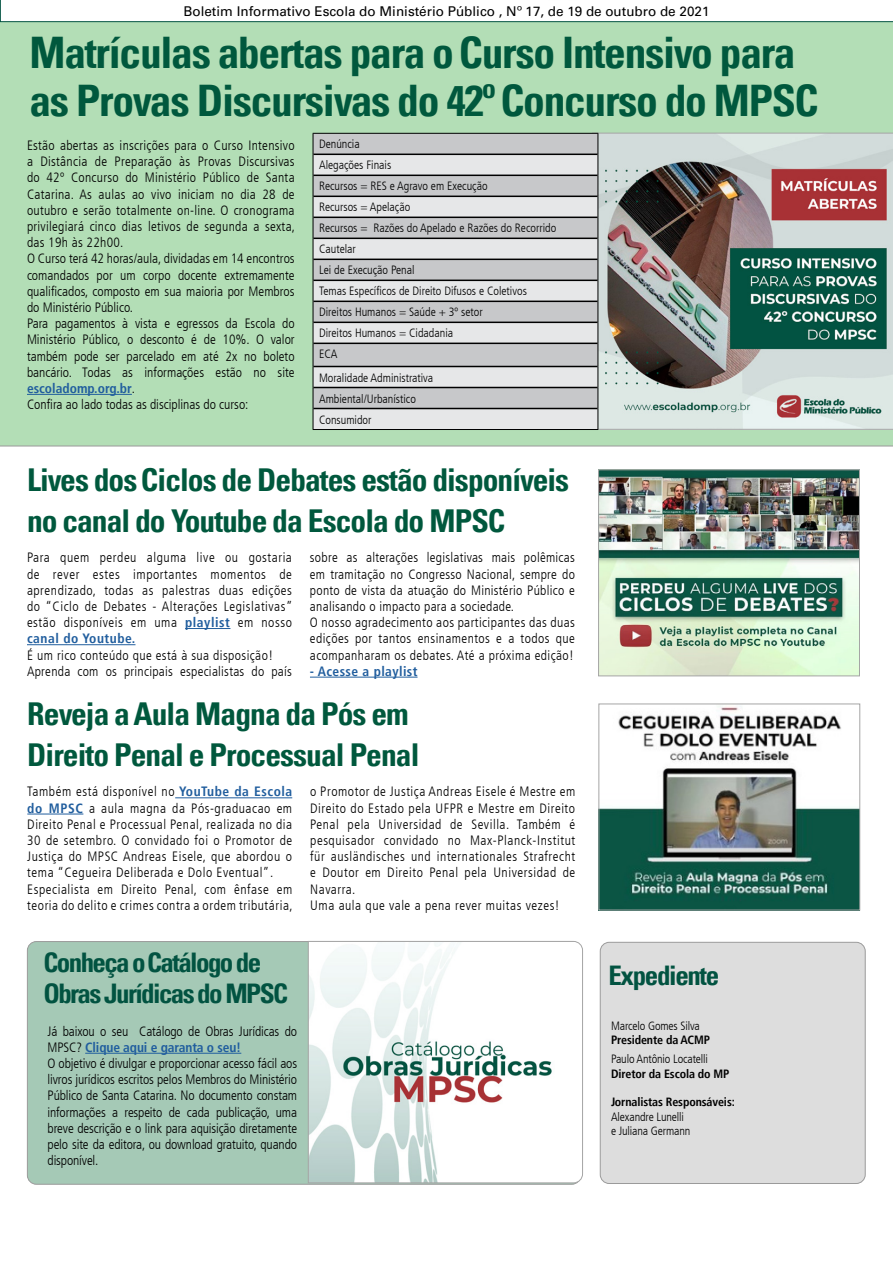
<style>
.page{position:relative;width:893px;height:1263px;background:#fff}
.page>*{position:absolute;margin:0;border:0;box-sizing:border-box;transform-origin:0 0}
.t1{font:700 condensed 43.5px/48px "Univers";letter-spacing:-.03em;color:#00583d}
.t2{font:700 condensed 31.5px/40.5px "Univers";letter-spacing:-.03em;color:#00583d}
.t3{font:700 condensed 27px/31.5px "Univers";letter-spacing:-.06em;color:#025341}
.t4{font:300 condensed 13.5px/16.2px "Frutiger LT";color:#000}
.t5{font:300 condensed 13.5px/16.2px "Frutiger LT";letter-spacing:.04em;color:#000}
.t6{font:300 condensed 13.5px/16.2px "Frutiger LT";letter-spacing:.02em;color:#000}
.t7{font:300 condensed 13.5px/16.2px "Frutiger LT";letter-spacing:-.01em;color:#000}
.t8{font:13.5px "Univers";color:#000}
.t9{font:700 condensed 13.5px "Frutiger LT";letter-spacing:.03em;color:#215e9e}
.t10{font:300 condensed 12px/21px "Frutiger LT";color:#000}
.t11{font:700 condensed 12px "Frutiger LT";letter-spacing:-.01em;color:#000}
.s1{font-weight:700;color:#215e9e}
</style>
<div class="page">
<div style="left:0;top:22px;width:893px;height:424px;background:#b3deb6"></div>
<svg style="left:0;top:0;width:893px;height:22px"></svg>
<hr style="left:185px;top:628px;width:45px;height:1px;background:#215e9e">
<hr style="left:27px;top:644px;width:108px;height:1px;background:#215e9e">
<hr style="left:310px;top:677px;width:108px;height:1px;background:#215e9e">
<img style="left:600px;top:471px;width:258px;height:203px">
<div style="left:598px;top:469px;width:262px;height:207px;border:1px solid #a5a5a5"></div>
<hr style="left:27px;top:394px;width:105px;height:1px;background:#215e9e">
<img style="left:598px;top:133px;width:295px;height:296px">
<div style="left:314px;top:134px;width:284px;height:20px;background:#c7c8ca"></div>
<svg style="left:314px;top:155px;width:284px;height:274px;background:#d2d3d4"></svg>
<hr style="left:313px;top:133px;width:285px;height:1px;background:#000">
<svg style="left:313px;top:134px;width:1px;height:295px"></svg>
<svg style="left:598px;top:134px;width:1px;height:295px"></svg>
<hr style="left:313px;top:429px;width:285px;height:1px;background:#000">
<hr style="left:313px;top:154px;width:285px;height:1px;background:#000">
<hr style="left:313px;top:175px;width:285px;height:1px;background:#000">
<hr style="left:313px;top:196px;width:285px;height:1px;background:#000">
<hr style="left:313px;top:217px;width:285px;height:1px;background:#000">
<hr style="left:313px;top:238px;width:285px;height:1px;background:#000">
<hr style="left:313px;top:259px;width:285px;height:1px;background:#000">
<hr style="left:313px;top:280px;width:285px;height:1px;background:#000">
<hr style="left:313px;top:301px;width:285px;height:1px;background:#000">
<hr style="left:313px;top:322px;width:285px;height:1px;background:#000">
<hr style="left:313px;top:343px;width:285px;height:1px;background:#000">
<hr style="left:313px;top:366px;width:285px;height:1px;background:#000">
<hr style="left:313px;top:387px;width:285px;height:1px;background:#000">
<hr style="left:313px;top:408px;width:285px;height:1px;background:#000">
<hr style="left:175px;top:797px;width:117px;height:1px;background:#215e9e">
<hr style="left:27px;top:814px;width:56px;height:1px;background:#215e9e">
<img style="left:600px;top:706px;width:258px;height:202px">
<div style="left:598px;top:704px;width:262px;height:206px;border:1px solid #a5a5a5"></div>
<div style="left:600px;top:942px;width:265px;height:241px;background:#ddd;border-radius:9px"></div>
<div style="left:600px;top:942px;width:266px;height:242px;border:1px solid #000;border-radius:9px"></div>
<div style="left:27px;top:941px;width:554px;height:243px;background:#a5c9b6;border-radius:9px"></div>
<hr style="left:85px;top:1053px;width:156px;height:1px;background:#215e9e">
<svg style="left:308px;top:941px;width:275px;height:242px;background:#e9edec"></svg>
<p class="t8" style="left:183px;top:3px;width:528px">Boletim Informativo Escola do Ministério Público , Nº 17, de 19 de outubro de 2021</p>
<h1 class="t1" style="left:29px;top:28px;width:791px">Matrículas abertas para o Curso Intensivo para as Provas Discursivas do 42º Concurso do MPSC</h1>
<p class="t10" style="left:319px;top:134px;width:239px">Denúncia<br>Alegações Finais<br>Recursos = RES e Agravo em Execução<br>Recursos = Apelação<br>Recursos = Razões do Apelado e Razões do Recorrido<br>Cautelar<br>Lei de Execução Penal<br>Temas Específicos de Direito Difusos e Coletivos<br>Direitos Humanos = Saúde + 3º setor<br>Direitos Humanos = Cidadania<br>ECA</p>
<p class="t10" style="left:319px;top:367px;width:116px">Moralidade Administrativa<br>Ambiental/Urbanístico<br>Consumidor</p>
<p class="t4" style="left:27px;top:137px;width:270px">Estão abertas as inscrições para o Curso Intensivo a Distância de Preparação às Provas Discursivas do 42º Concurso do Ministério Público de Santa Catarina. As aulas ao vivo iniciam no dia 28 de outubro e serão totalmente on-line. O cronograma privilegiará cinco dias letivos de segunda a sexta, das 19h às 22h00.<br>O Curso terá 42 horas/aula, dividadas em 14 encontros comandados por um corpo docente extremamente qualificados, composto em sua maioria por Membros do Ministério Público.<br>Para pagamentos à vista e egressos da Escola do Ministério Público, o desconto é de 10%. O valor também pode ser parcelado em até 2x no boleto bancário. Todas as informações estão no site <span class="s1">escoladomp.org.br</span>.<br>Confira ao lado todas as disciplinas do curso:</p>
<h2 class="t2" style="left:27px;top:459px;width:544px">Lives dos Ciclos de Debates estão disponíveis no canal do Youtube da Escola do MPSC</h2>
<p class="t6" style="left:27px;top:550px;width:267px;text-align:justify">Para quem perdeu alguma live ou gostaria de rever estes importantes momentos de aprendizado, todas as palestras duas edições do “Ciclo de Debates - Alterações Legislativas” estão disponíveis em uma <span class="s1">playlist</span> em nosso <span class="s1">canal do Youtube.</span></p>
<p class="t6" style="left:27px;top:647px;width:266px">É um rico conteúdo que está à sua disposição!<br>Aprenda com os principais especialistas do país</p>
<p class="t6" style="left:310px;top:550px;width:266px">sobre as alterações legislativas mais polêmicas em tramitação no Congresso Nacional, sempre do ponto de vista da atuação do Ministério Público e analisando o impacto para a sociedade.<br>O nosso agradecimento aos participantes das duas edições por tantos ensinamentos e a todos que acompanharam os debates. Até a próxima edição!</p>
<p class="t9" style="left:310px;top:663px;width:109px">- Acesse a playlist</p>
<h2 class="t2" style="left:27px;top:693px;width:394px">Reveja a Aula Magna da Pós em<br>Direito Penal e Processual Penal</h2>
<p class="t5" style="left:27px;top:784px;width:267px">Também está disponível no <span class="s1">YouTube da Escola do MPSC</span> a aula magna da Pós-graduacao em Direito Penal e Processual Penal, realizada no dia 30 de setembro. O convidado foi o Promotor de Justiça do MPSC Andreas Eisele, que abordou o tema “Cegueira Deliberada e Dolo Eventual”.<br>Especialista em Direito Penal, com ênfase em teoria do delito e crimes contra a ordem tributária,</p>
<p class="t5" style="left:310px;top:784px;width:266px">o Promotor de Justiça Andreas Eisele é Mestre em Direito do Estado pela UFPR e Mestre em Direito Penal pela Universidad de Sevilla. Também é pesquisador convidado no Max-Planck-Institut für ausländisches und internationales Strafrecht e Doutor em Direito Penal pela Universidad de Navarra.<br>Uma aula que vale a pena rever muitas vezes!</p>
<h3 class="t3" style="left:44px;top:946px;width:246px">Conheça o Catálogo de<br>Obras Jurídicas do MPSC</h3>
<p class="t7" style="left:48px;top:1023px;width:251px">Já baixou o seu Catálogo de Obras Jurídicas do MPSC? <span class="s1">Clique aqui e garanta o seu!<br></span>O objetivo é divulgar e proporcionar acesso fácil aos livros jurídicos escritos pelos Membros do Ministério Público de Santa Catarina. No documento constam informações a respeito de cada publicação, uma breve descrição e o link para aquisição diretamente pelo site da editora, ou download gratuito, quando disponível.</p>
<h3 class="t3" style="left:608px;top:959px;width:112px">Expediente</h3>
<p class="t10" style="left:611px;top:1015px;width:90px">Marcelo Gomes Silva</p>
<p class="t11" style="left:611px;top:1033px;width:100px">Presidente da ACMP</p>
<p class="t10" style="left:611px;top:1049px;width:98px">Paulo Antônio Locatelli</p>
<p class="t11" style="left:611px;top:1066px;width:120px">Diretor da Escola do MP</p>
<p class="t11" style="left:611px;top:1095px;width:125px">Jornalistas Responsáveis:</p>
<p class="t10" style="left:611px;top:1109px;width:81px;line-height:14.4px">Alexandre Lunelli e Juliana Germann</p>
</div>
